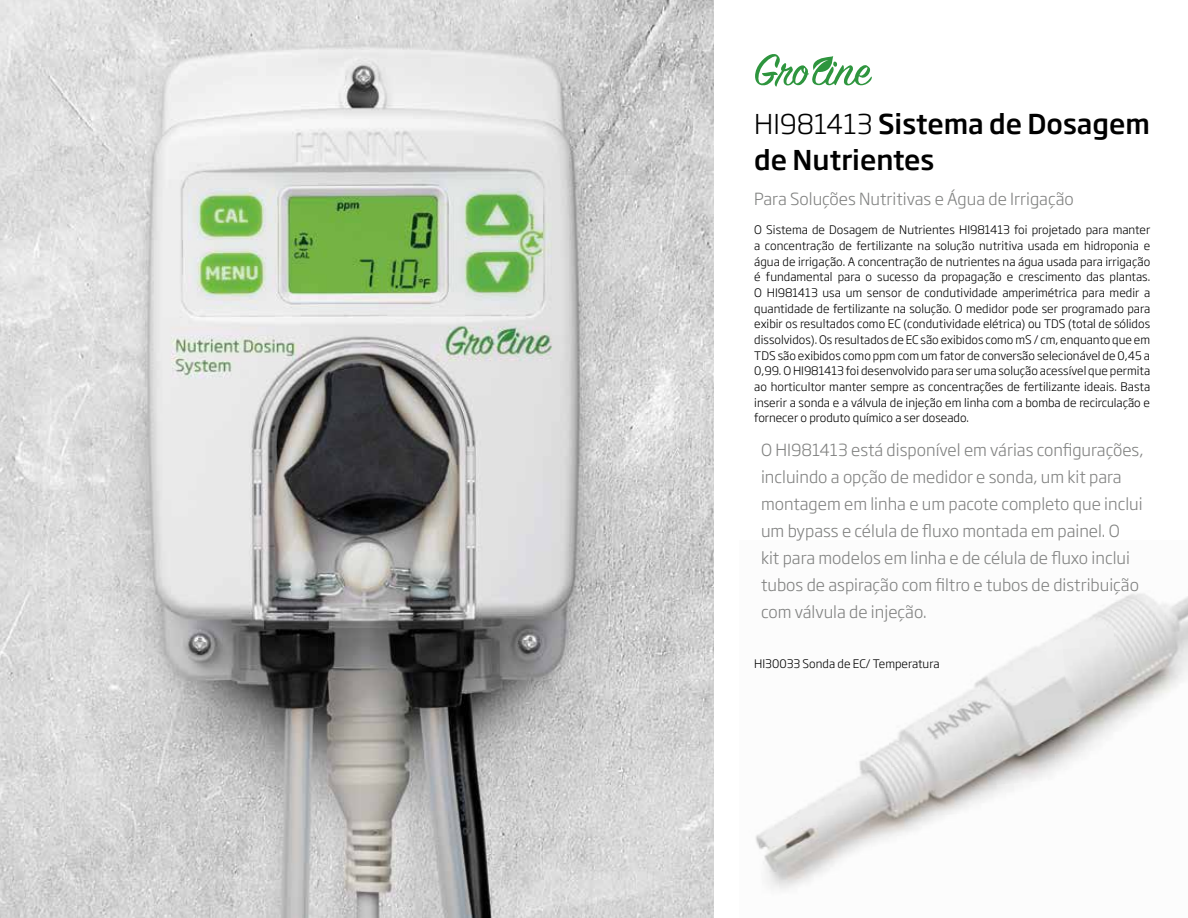
<style>
.page{position:relative;width:1188px;height:918px;background:#fff}
.page>*{position:absolute;margin:0;border:0;box-sizing:border-box;transform-origin:0 0}
.t1{font:500 27px/36.5px "Soho Gothic Pro";color:#000}
.t2{font:300 16.5px/27px "Soho Gothic Pro";color:#818281}
.t3{font:300 11.7px/15.8px "Soho Gothic Pro";color:#000;text-align:justify}
.s1{font-weight:300}
</style>
<div class="page">
<img style="left:755px;top:593px;width:433px;height:297px">
<img style="left:0;top:0;width:714px;height:918px">
<svg style="left:755px;top:54px;width:117px;height:33px"></svg>
<h1 class="t1" style="left:754px;top:104px;width:397px"><span class="s1">HI981413</span> Sistema de Dosagem de Nutrientes</h1>
<h2 class="t2" style="left:754px;top:184px;width:321px">Para Soluções Nutritivas e Água de Irrigação</h2>
<p class="t3" style="left:754px;top:221px;width:397px">O Sistema de Dosagem de Nutrientes HI981413 foi projetado para manter a concentração de fertilizante na solução nutritiva usada em hidroponia e água de irrigação. A concentração de nutrientes na água usada para irrigação é fundamental para o sucesso da propagação e crescimento das plantas.<br>O HI981413 usa um sensor de condutividade amperimétrica para medir a quantidade de fertilizante na solução. O medidor pode ser programado para exibir os resultados como EC (condutividade elétrica) ou TDS (total de sólidos dissolvidos). Os resultados de EC são exibidos como mS / cm, enquanto que em TDS são exibidos como ppm com um fator de conversão selecionável de 0,45 a 0,99. O HI981413 foi desenvolvido para ser uma solução acessível que permita ao horticultor manter sempre as concentrações de fertilizante ideais. Basta inserir a sonda e a válvula de injeção em linha com a bomba de recirculação e fornecer o produto químico a ser doseado.</p>
<p class="t2" style="left:761px;top:436px;width:384px">O HI981413 está disponível em várias configurações, incluindo a opção de medidor e sonda, um kit para montagem em linha e um pacote completo que inclui um bypass e célula de fluxo montada em painel. O<br>kit para modelos em linha e de célula de fluxo inclui tubos de aspiração com filtro e tubos de distribuição com válvula de injeção.</p>
<p class="t3" style="left:754px;top:655px;width:187px">HI30033 Sonda de EC/ Temperatura</p>
</div>
